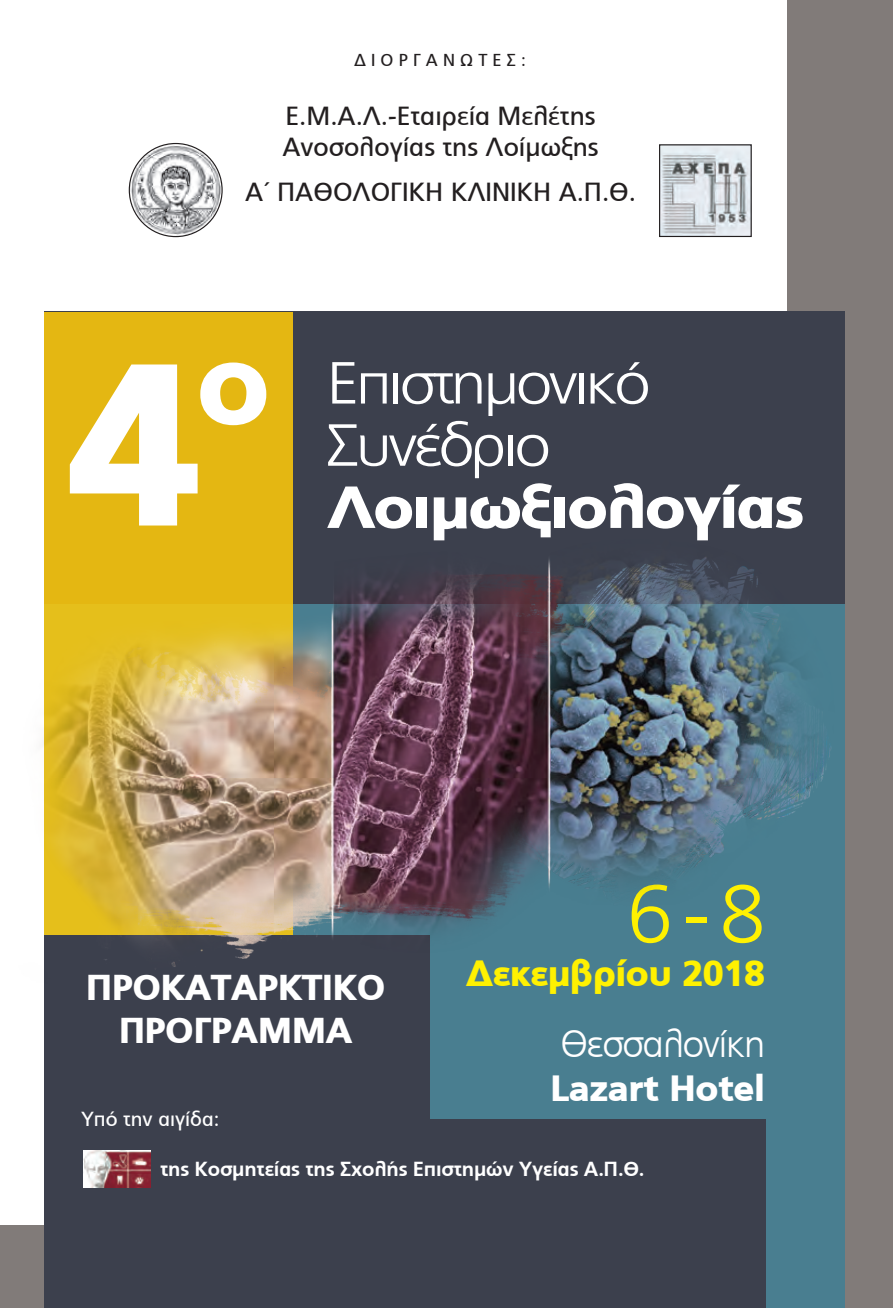
<style>
.page{position:relative;width:893px;height:1308px;background:#fff}
.page>*{position:absolute;margin:0;border:0;box-sizing:border-box;transform-origin:0 0}
.t1{font:900 230.62px "PF Catalog";color:#fff}
.t2{font:900 116.33px "PF Catalog";color:#fff}
.t3{font:300 82.35px "PF Catalog";color:#fff101}
.t4{font:300 59.4px/62.1px "PF Catalog";letter-spacing:-.05em;color:#fff;scale:1.09 1}
.t5{font:900 59.4px "PF Catalog";letter-spacing:-.05em;color:#fff;scale:1.09 1}
.t6{font:300 38.25px "PF Catalog";letter-spacing:-.03em;color:#fff}
.t7{font:900 36.45px "PF Catalog";letter-spacing:-.03em;color:#fff101}
.t8{font:900 36.45px "PF Catalog";letter-spacing:-.03em;color:#fff}
.t9{font:900 35.77px/43px "PF Catalog";letter-spacing:-.03em;color:#fff;text-align:center}
.t10{font:26.1px/31.3px "PF Catalog";color:#231f20}
.t11{font:700 20.25px "PF Catalog";letter-spacing:-.01em;color:#fff}
.t12{font:20.25px "PF Catalog";color:#fff}
.t13{font:17.32px "PF Catalog";letter-spacing:.3em;color:#231f20}
</style>
<div class="page">
<div style="left:0;top:0;width:893px;height:1307px;background:#817b79"></div>
<div style="left:0;top:0;width:786px;height:1224px;background:#fff"></div>
<div style="left:44px;top:603px;width:801px;height:704px;background:#497e90"></div>
<div style="left:44px;top:312px;width:801px;height:291px;background:#3c404d"></div>
<div style="left:44px;top:312px;width:249px;height:756px;background:#e4b712"></div>
<div style="left:44px;top:935px;width:385px;height:372px;background:#3c404d"></div>
<img style="left:129px;top:143px;width:93px;height:93px;border-radius:46px">
<img style="left:661px;top:146px;width:89px;height:89px">
<div style="left:659px;top:144px;width:93px;height:93px;border:1px solid #231f20"></div>
<img style="left:42px;top:557px;width:803px;height:494px">
<div style="left:138px;top:1119px;width:627px;height:188px;background:#3c404d"></div>
<img style="left:84px;top:1150px;width:66px;height:37px">
<p class="t13" style="left:354px;top:50px;width:173px">ΔΙΟΡΓΑΝΩΤΕΣ:</p>
<p class="t10" style="left:282px;top:101px;width:318px">Ε.Μ.Α.Λ.-Εταιρεία Μελέτης<br>Ανοσολογίας της Λοίμωξης</p>
<p class="t10" style="left:245px;top:176px;width:392px">A´ ΠΑΘΟΛΟΓΙΚΗ ΚΛΙΝΙΚΗ Α.Π.Θ.</p>
<h2 class="t2" style="left:196px;top:315px;width:77px">ο</h2>
<h1 class="t1" style="left:65px;top:310px;width:139px">4</h1>
<h3 class="t4" style="left:327px;top:353px;width:299px">Επιστημονικό<br>Συνέδριο</h3>
<h3 class="t5" style="left:327px;top:472px;width:440px">Λοιμωξιολογίας</h3>
<h3 class="t9" style="left:86px;top:966px;width:302px">ΠΡΟΚΑΤΑΡΚΤΙΚΟ<br>ΠΡΟΓΡΑΜΜΑ</h3>
<h3 class="t3" style="left:627px;top:867px;width:140px">6 - 8</h3>
<h3 class="t7" style="left:466px;top:952px;width:301px">Δεκεμβρίου 2018</h3>
<h3 class="t6" style="left:560px;top:1022px;width:206px">Θεσσαλονίκη</h3>
<h3 class="t8" style="left:550px;top:1066px;width:217px">Lazart Hotel</h3>
<p class="t12" style="left:81px;top:1107px;width:140px">Υπό την αιγίδα:</p>
<p class="t11" style="left:160px;top:1157px;width:486px">της Κοσμητείας της Σχολής Επιστημών Υγείας Α.Π.Θ.</p>
</div>
